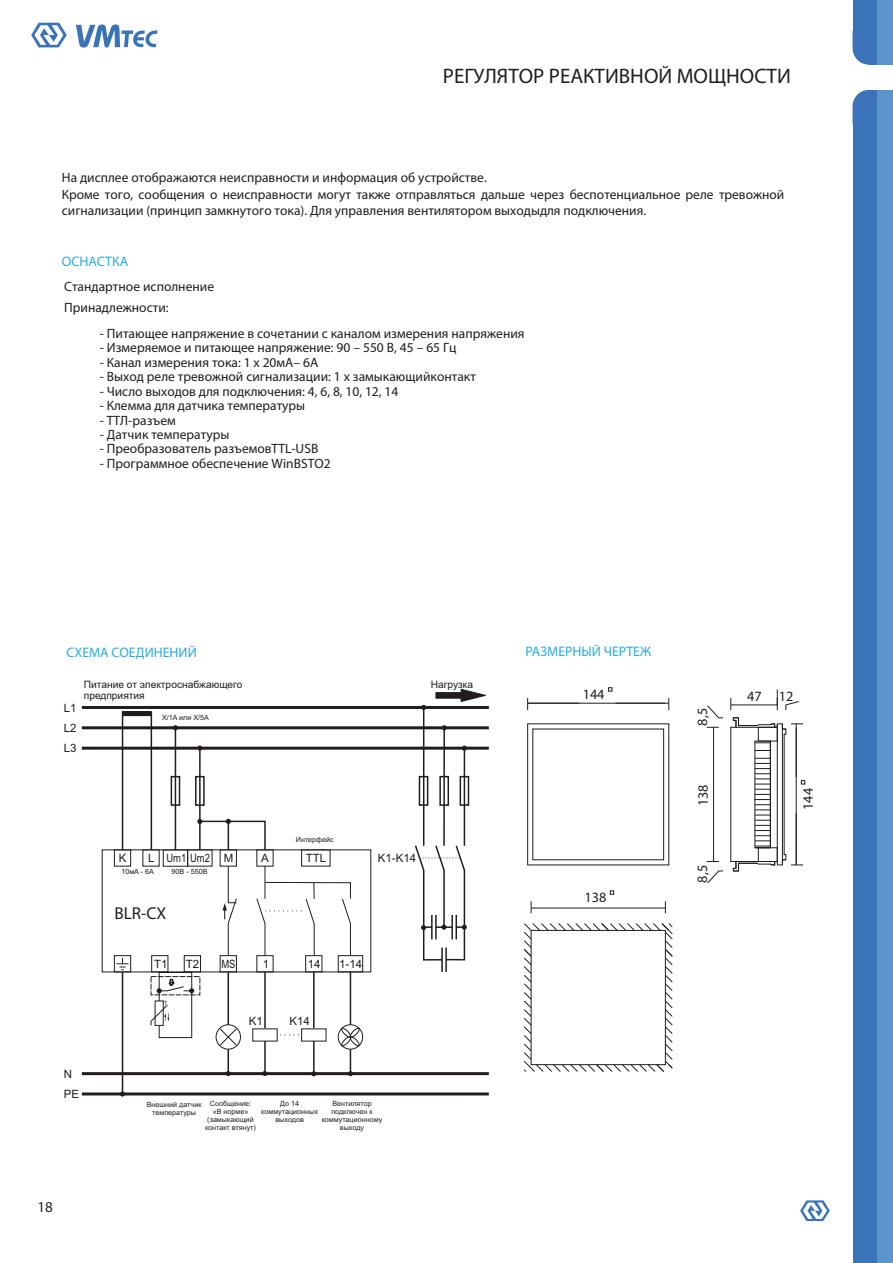
<style>
.page{position:relative;width:893px;height:1263px;background:#fff}
.page>*{position:absolute;margin:0;border:0;box-sizing:border-box;transform-origin:0 0}
.t1{font:italic 700 21px "Pragmatica C";color:#221e1f}
.t2{font:700 17.25px "Arial";color:#211d1e}
.t3{font:700 15px "Pragmatica C";color:#221e1f}
.t4{font:14.25px "Avant Garde Bk BT";color:#211d1e}
.t5{font:13.8px "Myriad Pro";color:#2baae2}
.t6{font:13.5px/16.2px "Myriad Pro";color:#211d1e}
.t7{font:11.55px/20.4px "Arial";color:#211d1e;text-align:justify}
.t8{font:11.55px "Arial Narrow";color:#211d1e}
.t9{font:10.2px/11.4px "Arial";color:#211d1e}
.t10{font:7.2px/7.9px "Arial";color:#211d1e;text-align:center}
.t11{font:5.7px "Arial";color:#211d1e}
.s1{font-family:"Arial"}
</style>
<div class="page">
<svg style="left:800px;top:1200px;width:29px;height:21px"></svg>
<svg style="left:31px;top:23px;width:36px;height:24px"></svg>
<svg style="left:76px;top:24px;width:81px;height:24px"></svg>
<div style="left:852px;top:0;width:30px;height:47px;background:#3b73b9"></div>
<svg style="left:852px;top:16px;width:16px;height:48px"></svg>
<div style="left:868px;top:39px;width:16px;height:25px;background:#3b73b9"></div>
<div style="left:877px;top:0;width:15px;height:64px;background:#5c94ce"></div>
<div style="left:852px;top:108px;width:30px;height:1155px;background:#3b73b9"></div>
<svg style="left:852px;top:90px;width:16px;height:48px"></svg>
<div style="left:868px;top:90px;width:16px;height:26px;background:#3b73b9"></div>
<div style="left:877px;top:90px;width:15px;height:1173px;background:#5c94ce"></div>
<svg style="left:665px;top:901px;width:1px;height:12px"></svg>
<hr style="left:531px;top:908px;width:134px;height:1px;background:#211d1e">
<svg style="left:524px;top:923px;width:148px;height:149px"></svg>
<div style="left:531px;top:930px;width:134px;height:135px;border:1px solid #211d1e"></div>
<svg style="left:608px;top:687px;width:4px;height:4px"></svg>
<svg style="left:668px;top:698px;width:1px;height:12px"></svg>
<hr style="left:615px;top:703px;width:53px;height:1px;background:#211d1e">
<svg style="left:706px;top:861px;width:12px;height:1px"></svg>
<hr style="left:730px;top:705px;width:47px;height:1px;background:#211d1e">
<hr style="left:527px;top:703px;width:138px;height:1px;background:#211d1e">
<svg style="left:777px;top:689px;width:1px;height:21px"></svg>
<hr style="left:713px;top:727px;width:1px;height:134px;background:#211d1e">
<svg style="left:733px;top:717px;width:72px;height:154px"></svg>
<svg style="left:707px;top:705px;width:16px;height:13px"></svg>
<svg style="left:707px;top:870px;width:16px;height:13px"></svg>
<svg style="left:785px;top:701px;width:14px;height:9px"></svg>
<svg style="left:435px;top:689px;width:51px;height:13px"></svg>
<hr style="left:82px;top:1072px;width:407px;height:3px;background:#211d1e">
<hr style="left:82px;top:1092px;width:407px;height:3px;background:#211d1e">
<hr style="left:82px;top:747px;width:407px;height:3px;background:#211d1e">
<hr style="left:82px;top:726px;width:407px;height:3px;background:#211d1e">
<hr style="left:82px;top:706px;width:407px;height:3px;background:#211d1e">
<hr style="left:122px;top:711px;width:29px;height:4px;background:#211d1e">
<div style="left:122px;top:711px;width:29px;height:5px;border:1px solid #211d1e"></div>
<div style="left:195px;top:776px;width:10px;height:30px;border:2px solid #211d1e"></div>
<div style="left:171px;top:776px;width:9px;height:30px;border:2px solid #211d1e"></div>
<hr style="left:199px;top:748px;width:2px;height:102px;background:#211d1e">
<hr style="left:175px;top:728px;width:1px;height:122px;background:#211d1e">
<hr style="left:151px;top:711px;width:1px;height:139px;background:#211d1e">
<hr style="left:122px;top:711px;width:1px;height:139px;background:#211d1e">
<hr style="left:264px;top:972px;width:2px;height:101px;background:#211d1e">
<div style="left:253px;top:1029px;width:24px;height:12px;background:#fff"></div>
<div style="left:220px;top:955px;width:17px;height:17px;border:1px solid #211d1e"></div>
<div style="left:220px;top:849px;width:17px;height:17px;border:1px solid #211d1e"></div>
<div style="left:184px;top:955px;width:17px;height:17px;border:1px solid #211d1e"></div>
<div style="left:151px;top:955px;width:17px;height:17px;border:1px solid #211d1e"></div>
<div style="left:338px;top:955px;width:25px;height:17px;border:1px solid #211d1e"></div>
<div style="left:305px;top:955px;width:17px;height:17px;border:1px solid #211d1e"></div>
<div style="left:256px;top:955px;width:17px;height:17px;border:1px solid #211d1e"></div>
<div style="left:163px;top:849px;width:25px;height:17px;border:1px solid #211d1e"></div>
<div style="left:142px;top:849px;width:17px;height:17px;border:1px solid #211d1e"></div>
<div style="left:114px;top:849px;width:17px;height:17px;border:1px solid #211d1e"></div>
<svg style="left:222px;top:865px;width:15px;height:91px"></svg>
<hr style="left:313px;top:972px;width:1px;height:101px;background:#211d1e">
<div style="left:301px;top:1029px;width:25px;height:12px;background:#fff"></div>
<hr style="left:350px;top:972px;width:1px;height:101px;background:#211d1e">
<div style="left:338px;top:1025px;width:24px;height:24px;background:#343131;border-radius:50%"></div>
<div style="left:159px;top:972px;width:33px;height:66px;border:1px solid #211d1e"></div>
<svg style="left:340px;top:1026px;width:21px;height:21px"></svg>
<div style="left:338px;top:1024px;width:25px;height:25px;border:1px solid #211d1e;border-radius:50%"></div>
<div style="left:155px;top:1001px;width:8px;height:24px;background:#fff"></div>
<div style="left:155px;top:1000px;width:9px;height:26px;border:1px solid #211d1e"></div>
<svg style="left:150px;top:1004px;width:19px;height:22px"></svg>
<hr style="left:264px;top:866px;width:1px;height:33px;background:#211d1e">
<svg style="left:256px;top:881px;width:95px;height:75px"></svg>
<hr style="left:227px;top:972px;width:2px;height:101px;background:#211d1e">
<svg style="left:216px;top:1025px;width:24px;height:24px"></svg>
<svg style="left:219px;top:1028px;width:18px;height:18px"></svg>
<div style="left:216px;top:1024px;width:25px;height:25px;border:1px solid #211d1e;border-radius:50%"></div>
<svg style="left:198px;top:819px;width:68px;height:32px"></svg>
<svg style="left:117px;top:958px;width:11px;height:12px"></svg>
<div style="left:114px;top:955px;width:17px;height:17px;border:1px solid #211d1e"></div>
<hr style="left:122px;top:972px;width:1px;height:122px;background:#211d1e">
<div style="left:459px;top:776px;width:10px;height:30px;border:2px solid #211d1e"></div>
<div style="left:439px;top:776px;width:10px;height:30px;border:2px solid #211d1e"></div>
<hr style="left:463px;top:748px;width:2px;height:98px;background:#211d1e">
<hr style="left:443px;top:728px;width:2px;height:118px;background:#211d1e">
<div style="left:419px;top:776px;width:9px;height:30px;border:2px solid #211d1e"></div>
<hr style="left:423px;top:707px;width:1px;height:139px;background:#211d1e">
<hr style="left:445px;top:947px;width:2px;height:25px;background:#211d1e">
<hr style="left:441px;top:947px;width:2px;height:25px;background:#211d1e">
<svg style="left:415px;top:844px;width:51px;height:117px"></svg>
<div style="left:301px;top:849px;width:29px;height:17px;border:1px solid #211d1e"></div>
<div style="left:151px;top:976px;width:49px;height:19px;border:1px dashed #211d1e"></div>
<svg style="left:157px;top:979px;width:37px;height:14px"></svg>
<h1 class="t1" style="left:443px;top:63px;width:349px">РЕГУЛЯТОР РЕАКТИВНОЙ МОЩНОСТИ</h1>
<p class="t6" style="left:62px;top:170px;width:724px">На дисплее отображаются неисправности и информация об устройстве.<br>Кроме того, сообщения о неисправности могут также отправляться дальше через беспотенциальное реле тревожной сигнализации (принцип замкнутого тока). Для управления вентилятором выходыдля подключения.</p>
<p class="t5" style="left:62px;top:253px;width:68px">ОСНАСТКА</p>
<p class="t6" style="left:64px;top:276px;width:151px;line-height:21.3px">Стандартное исполнение<br>Принадлежности:</p>
<p class="t6" style="left:100px;top:325px;width:426px">- Питающее напряжение в сочетании с каналом измерения напряжения</p>
<p class="t6" style="left:100px;top:340px;width:358px">- Измеряемое и питающее напряжение: 90 – 550 В, 45 – 65 Гц</p>
<p class="t6" style="left:100px;top:354px;width:220px">- Канал измерения тока: 1 x 20мА– 6A</p>
<p class="t6" style="left:100px;top:368px;width:377px">- Выход реле тревожной сигнализации: 1 x замыкающийконтакт</p>
<p class="t6" style="left:100px;top:383px;width:300px">- Число выходов для подключения: 4, 6, 8, 10, 12, 14</p>
<p class="t6" style="left:100px;top:397px;width:207px">- Клемма для датчика температуры</p>
<p class="t6" style="left:100px;top:412px;width:77px">- ТТЛ-разъем</p>
<p class="t6" style="left:100px;top:426px;width:131px">- Датчик температуры</p>
<p class="t6" style="left:100px;top:441px;width:220px">- Преобразователь разъемовTTL-USB</p>
<p class="t6" style="left:100px;top:455px;width:232px">- Программное обеспечение WinBSTO2</p>
<p class="t5" style="left:66px;top:644px;width:132px">СХЕМА СОЕДИНЕНИЙ</p>
<p class="t7" style="left:64px;top:697px;width:14px">L1<br>L2<br>L3</p>
<p class="t9" style="left:84px;top:678px;width:160px">Питание от электроснабжающего предприятия</p>
<p class="t10" style="left:162px;top:714px;width:48px">X/1A или X/5A</p>
<p class="t9" style="left:430px;top:679px;width:44px">Нагрузка</p>
<p class="t7" style="left:64px;top:1064px;width:17px">N<br>PE</p>
<p class="t3" style="left:37px;top:1198px;width:17px">18</p>
<p class="t7" style="left:119px;top:848px;width:9px">K</p>
<p class="t8" style="left:148px;top:851px;width:87px"><span class="s1">L</span> Um1 Um2 <span class="s1">M</span></p>
<p class="t7" style="left:261px;top:848px;width:9px">A</p>
<p class="t10" style="left:121px;top:868px;width:34px">10 A-6A</p>
<p class="t10" style="left:129px;top:868px;width:6px">м</p>
<p class="t10" style="left:172px;top:868px;width:37px">90 - 550В</p>
<p class="t10" style="left:180px;top:868px;width:6px">В</p>
<p class="t2" style="left:114px;top:903px;width:53px">BLR-CX</p>
<p class="t10" style="left:296px;top:835px;width:39px">Интерфейс</p>
<p class="t7" style="left:306px;top:848px;width:22px">TTL</p>
<p class="t7" style="left:154px;top:954px;width:15px">T1</p>
<p class="t7" style="left:186px;top:954px;width:15px">T2</p>
<p class="t8" style="left:221px;top:957px;width:16px">MS</p>
<p class="t7" style="left:263px;top:954px;width:8px">1</p>
<p class="t7" style="left:308px;top:954px;width:14px">14</p>
<p class="t7" style="left:339px;top:954px;width:24px">1-14</p>
<p class="t11" style="left:164px;top:1000px;width:5px">T</p>
<p class="t7" style="left:249px;top:1010px;width:16px">K1</p>
<p class="t7" style="left:289px;top:1011px;width:22px">K14</p>
<p class="t7" style="left:378px;top:848px;width:40px">K1-K14</p>
<p class="t10" style="left:205px;top:1100px;width:52px">Сообщение: «В норме» (замыкающий контакт втянут)</p>
<p class="t10" style="left:147px;top:1100px;width:56px">Внешний датчик температуры</p>
<p class="t10" style="left:261px;top:1100px;width:58px">До 14 коммутационных выходов</p>
<p class="t10" style="left:322px;top:1100px;width:62px">Вентилятор подключен к коммутационному выходу</p>
<p class="t5" style="left:525px;top:643px;width:127px">РАЗМЕРНЫЙ ЧЕРТЕЖ</p>
<p class="t4" style="left:582px;top:686px;width:23px">144</p>
<p class="t4" style="left:779px;top:688px;width:16px">12</p>
<p class="t4" style="left:747px;top:688px;width:16px">47</p>
<p class="t4" style="left:693px;top:725px;width:20px;rotate:-90deg">8,5</p>
<p class="t4" style="left:694px;top:806px;width:23px;rotate:-90deg">138</p>
<p class="t4" style="left:799px;top:810px;width:23px;rotate:-90deg">144</p>
<p class="t4" style="left:584px;top:889px;width:23px">138</p>
<p class="t4" style="left:693px;top:883px;width:20px;rotate:-90deg">8,5</p>
</div>
